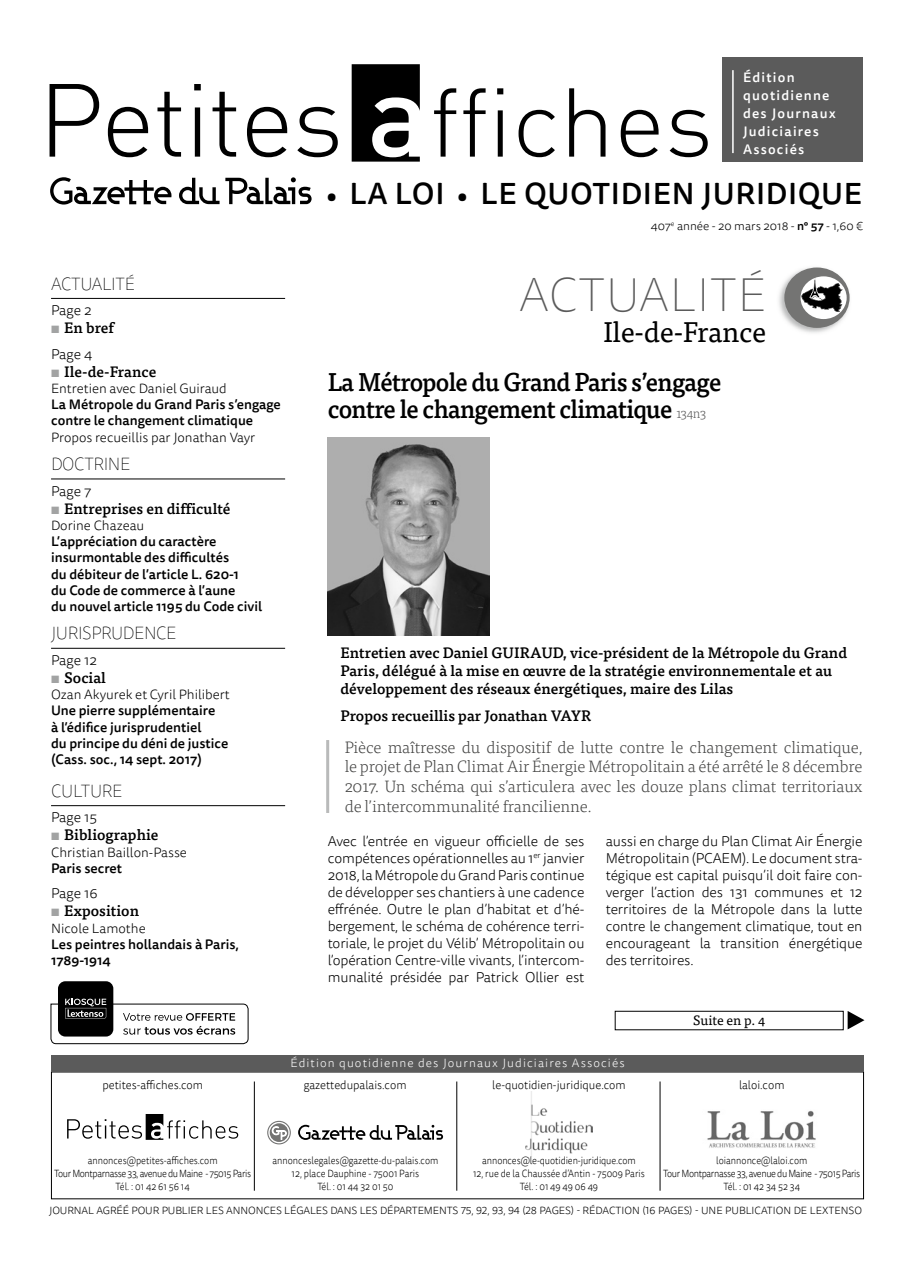
<style>
.page{position:relative;width:915px;height:1263px;background:#fff}
.page>*{position:absolute;margin:0;border:0;box-sizing:border-box;transform-origin:0 0}
.t1{font:100 48px "Tisa Sans OT";letter-spacing:.01em;color:#5b5b5b}
.t2{font:500 30px "Tisa Sans OT";letter-spacing:.02em;color:#000}
.t3{font:28.5px "Tisa OT";letter-spacing:-.01em;color:#000}
.t4{font:500 25.5px/27px "Tisa OT";letter-spacing:-.03em;color:#000;scale:.95 1}
.t5{font:100 18px "Tisa Sans OT";letter-spacing:-.02em;color:#000;scale:.95 1}
.t6{font:300 16.5px/19.5px "Tisa OT";letter-spacing:-.01em;color:#444443;text-align:justify}
.t7{font:500 15px/18px "Tisa OT";color:#000}
.t8{font:300 14.25px/17.1px "Tisa Sans OT";letter-spacing:-.01em;color:#000;text-align:justify}
.t9{font:500 13.5px/16.2px "Tisa Sans OT";color:#000}
.t10{font:300 13.5px "Tisa Sans OT";color:#000}
.t11{font:500 13.5px/18px "Tisa Sans OT";letter-spacing:.09em;color:#fff}
.t12{font:13.5px "Tisa OT";color:#000}
.t13{font:300 12px "Tisa Sans OT";color:#000;scale:.95 1}
.t14{font:300 12px "Tisa Sans OT";letter-spacing:.09em;color:#fff}
.t15{font:300 12px "Tisa Sans OT";color:#000}
.t16{font:300 10.5px/12.6px "Tisa Sans OT";letter-spacing:-.04em;color:#000;text-align:center;scale:.88 1}
.t17{font:300 10.5px/12.6px "Tisa Sans OT";letter-spacing:-.01em;color:#000;text-align:center;scale:.88 1}
.t18{font:300 10.5px "Tisa Sans OT";letter-spacing:-.01em;color:#000}
.s1{font-weight:700;color:#a2a3a3}
.s2{font-size:27px}
.s3{font-weight:500}
.s4{font-weight:300;font-size:13.5px;color:#5b5b5b}
</style>
<div class="page">
<div style="left:721px;top:58px;width:140px;height:104px;background:#5b5b5b"></div>
<hr style="left:732px;top:70px;width:1px;height:83px;background:#fff">
<svg style="left:50px;top:84px;width:49px;height:73px"></svg>
<svg style="left:108px;top:107px;width:40px;height:50px"></svg>
<svg style="left:157px;top:92px;width:24px;height:65px"></svg>
<svg style="left:194px;top:84px;width:7px;height:73px"></svg>
<svg style="left:212px;top:92px;width:24px;height:65px"></svg>
<svg style="left:247px;top:107px;width:40px;height:50px"></svg>
<svg style="left:297px;top:107px;width:40px;height:50px"></svg>
<svg style="left:351px;top:64px;width:68px;height:98px"></svg>
<svg style="left:434px;top:88px;width:22px;height:69px"></svg>
<svg style="left:463px;top:88px;width:22px;height:69px"></svg>
<svg style="left:497px;top:88px;width:6px;height:69px"></svg>
<svg style="left:518px;top:110px;width:36px;height:47px"></svg>
<svg style="left:569px;top:88px;width:36px;height:69px"></svg>
<svg style="left:620px;top:110px;width:38px;height:47px"></svg>
<svg style="left:669px;top:110px;width:38px;height:47px"></svg>
<svg style="left:50px;top:177px;width:121px;height:28px"></svg>
<svg style="left:179px;top:178px;width:40px;height:26px"></svg>
<svg style="left:225px;top:177px;width:86px;height:27px"></svg>
<img style="left:525px;top:1091px;width:67px;height:65px">
<svg style="left:67px;top:1114px;width:171px;height:26px"></svg>
<img style="left:707px;top:1110px;width:109px;height:38px">
<hr style="left:659px;top:1081px;width:1px;height:110px;background:#000">
<hr style="left:456px;top:1081px;width:1px;height:110px;background:#000">
<hr style="left:254px;top:1081px;width:1px;height:110px;background:#000">
<svg style="left:269px;top:1123px;width:19px;height:19px"></svg>
<svg style="left:298px;top:1125px;width:145px;height:15px"></svg>
<svg style="left:271px;top:1126px;width:16px;height:14px"></svg>
<div style="left:267px;top:1121px;width:24px;height:23px;border:1px solid #747473;border-radius:50%"></div>
<div style="left:51px;top:1055px;width:812px;height:16px;background:#5b5b5b"></div>
<div style="left:58px;top:981px;width:55px;height:55px;background:#000;border-radius:7px"></div>
<svg style="left:50px;top:999px;width:199px;height:45px"></svg>
<div style="left:614px;top:1011px;width:229px;height:19px;border:1px solid #000"></div>
<svg style="left:847px;top:1011px;width:17px;height:18px"></svg>
<hr style="left:51px;top:298px;width:234px;height:1px;background:#000">
<hr style="left:51px;top:479px;width:234px;height:1px;background:#000">
<hr style="left:51px;top:648px;width:234px;height:1px;background:#000">
<hr style="left:51px;top:805px;width:234px;height:1px;background:#000">
<img style="left:779px;top:268px;width:71px;height:65px">
<div style="left:784px;top:267px;width:65px;height:61px;background:#747473;border-radius:50%"></div>
<div style="left:800px;top:276px;width:46px;height:43px;background:#fff;border-radius:50%"></div>
<svg style="left:801px;top:278px;width:41px;height:34px"></svg>
<img style="left:327px;top:438px;width:162px;height:198px">
<hr style="left:326px;top:740px;width:3px;height:73px;background:#b9baba">
<p class="t5" style="left:51px;top:273px;width:63px">ACTUALITÉ</p>
<p class="t8" style="left:51px;top:303px;width:42px">Page 2</p>
<p class="t7" style="left:51px;top:319px;width:64px"><span class="s1">▪</span> En bref</p>
<p class="t8" style="left:51px;top:346px;width:43px">Page 4</p>
<p class="t7" style="left:51px;top:363px;width:107px"><span class="s1">▪</span> Ile-de-France</p>
<p class="t10" style="left:51px;top:380px;width:177px">Entretien avec Daniel Guiraud</p>
<p class="t9" style="left:51px;top:397px;width:231px">La Métropole du Grand Paris s’engage contre le changement climatique</p>
<p class="t10" style="left:51px;top:429px;width:206px">Propos recueillis par Jonathan Vayr</p>
<p class="t5" style="left:51px;top:453px;width:85px">DOCTRI NE</p>
<p class="t8" style="left:51px;top:483px;width:42px">Page 7</p>
<p class="t7" style="left:51px;top:500px;width:181px"><span class="s1">▪</span> Entreprises en difficulté</p>
<p class="t10" style="left:51px;top:517px;width:95px">Dorine Chazeau</p>
<p class="t9" style="left:51px;top:534px;width:212px">L’appréciation du caractère insurmontable des difficultés<br>du débiteur de l’article L. 620-1<br>du Code de commerce à l’aune<br>du nouvel article 1195 du Code civil</p>
<p class="t5" style="left:51px;top:623px;width:133px">JU RISPRU DENCE</p>
<p class="t8" style="left:51px;top:652px;width:47px">Page 12</p>
<p class="t7" style="left:51px;top:669px;width:56px"><span class="s1">▪</span> Social</p>
<p class="t10" style="left:51px;top:687px;width:180px">Ozan Akyurek et Cyril Philibert</p>
<p class="t9" style="left:51px;top:703px;width:179px">Une pierre supplémentaire<br>à l’édifice jurisprudentiel<br>du principe du déni de justice (Cass. soc., 14 sept. 2017)</p>
<p class="t5" style="left:51px;top:780px;width:12px">CULTU</p>
<p class="t5" style="left:102px;top:780px;width:23px">RE</p>
<p class="t8" style="left:51px;top:810px;width:47px">Page 15</p>
<p class="t7" style="left:51px;top:826px;width:109px"><span class="s1">▪</span> Bibliographie</p>
<p class="t10" style="left:51px;top:844px;width:137px">Christian Baillon-Passe</p>
<p class="t9" style="left:51px;top:861px;width:72px">Paris secret</p>
<p class="t8" style="left:51px;top:886px;width:48px">Page 16</p>
<p class="t7" style="left:51px;top:902px;width:89px"><span class="s1">▪</span> Exposition</p>
<p class="t10" style="left:51px;top:920px;width:96px">Nicole Lamothe</p>
<p class="t9" style="left:51px;top:937px;width:189px">Les peintres hollandais à Paris,<br>1789-1914</p>
<p class="t11" style="left:742px;top:69px;width:94px">Édition quotidienne des Journaux<br>Judiciaires<br>Associés</p>
<h2 class="t2" style="left:326px;top:175px;width:537px"><span class="s2">•</span> LA LOI <span class="s2">•</span> LE QUOTIDIEN JURIDIQUE</h2>
<p class="t15" style="left:650px;top:219px;width:213px">407<sup>e</sup> année - 20 mars 2018 - <span class="s3">n° 57</span> - 1,60 €</p>
<h1 class="t1" style="left:519px;top:267px;width:248px">ACTUALITÉ</h1>
<h3 class="t3" style="left:603px;top:315px;width:164px">Ile-de-France</h3>
<h3 class="t4" style="left:327px;top:369px;width:416px">La Métropole du Grand Paris s’engage contre le changement climatique <span class="s4">134n3</span></h3>
<p class="t7" style="left:340px;top:644px;width:508px">Entretien avec Daniel GUIRAUD, vice-président de la Métropole du Grand<br>Paris, délégué à la mise en œuvre de la stratégie environnementale et au développement des réseaux énergétiques, maire des Lilas</p>
<p class="t7" style="left:340px;top:707px;width:252px">Propos recueillis par Jonathan VAYR</p>
<p class="t6" style="left:344px;top:738px;width:519px">Pièce maîtresse du dispositif de lutte contre le changement climatique, le projet de Plan Climat Air Énergie Métropolitain a été arrêté le 8 décembre 2017. Un schéma qui s’articulera avec les douze plans climat territoriaux de l’intercommunalité francilienne.</p>
<p class="t8" style="left:327px;top:833px;width:258px">Avec l’entrée en vigueur officielle de ses compétences opérationnelles au 1<sup>er</sup> janvier 2018, la Métropole du Grand Paris continue de développer ses chantiers à une cadence effrénée. Outre le plan d’habitat et d’hé&shy;bergement, le schéma de cohérence terri&shy;toriale, le projet du Vélib’ Métropolitain ou l’opération Centre-ville vivants, l’intercom&shy;munalité présidée par Patrick Ollier est</p>
<p class="t8" style="left:605px;top:833px;width:258px">aussi en charge du Plan Climat Air Énergie Métropolitain (PCAEM). Le document stra&shy;tégique est capital puisqu’il doit faire con&shy;verger l’action des 131 communes et 12 territoires de la Métropole dans la lutte contre le changement climatique, tout en encourageant la transition énergétique des territoires.</p>
<p class="t13" style="left:102px;top:1077px;width:107px">petites-affiches.com</p>
<p class="t14" style="left:290px;top:1055px;width:335px">Édition quotidienne des Journaux Judiciaires Associés</p>
<p class="t12" style="left:693px;top:1013px;width:73px">Suite en p. 4</p>
<p class="t13" style="left:303px;top:1077px;width:110px">gazettedupalais.com</p>
<p class="t13" style="left:492px;top:1077px;width:142px">le-quotidien-juridique.com</p>
<p class="t13" style="left:738px;top:1077px;width:49px">laloi.com</p>
<p class="t16" style="left:54px;top:1155px;width:225px">annonces@petites-affiches.com<br>Tour Montparnasse 33, avenue du Maine - 75015 Paris<br>Tél. : 01 42 61 56 14</p>
<p class="t17" style="left:272px;top:1155px;width:190px">annonceslegales@gazette-du-palais.com<br>12, place Dauphine - 75001 Paris<br>Tél. : 01 44 32 01 50</p>
<p class="t17" style="left:473px;top:1155px;width:197px">annonces@le-quotidien-juridique.com<br>12, rue de la Chaussée d’Antin - 75009 Paris<br>Tél. : 01 49 49 06 49</p>
<p class="t16" style="left:663px;top:1155px;width:225px">loiannonce@laloi.com<br>Tour Montparnasse 33, avenue du Maine - 75015 Paris<br>Tél. : 01 42 34 52 34</p>
<p class="t18" style="left:49px;top:1204px;width:814px">JOURNAL AGRÉÉ POUR PUBLIER LES ANNONCES LÉGALES DANS LES DÉPARTEMENTS 75, 92, 93, 94 (28 PAGES) - RÉDACTION (16 PAGES) - UNE PUBLICATION DE LEXTENSO</p>
</div>
